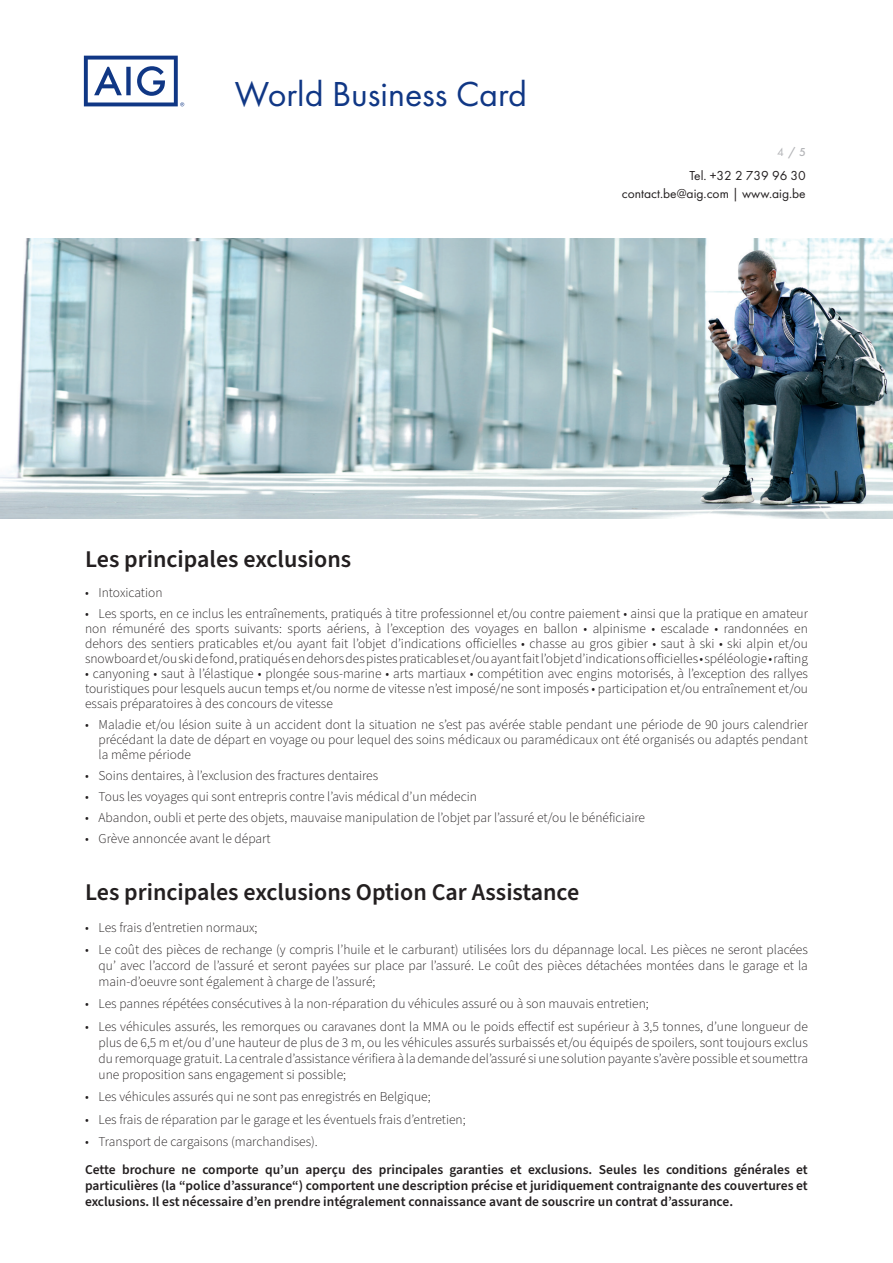
<style>
.page{position:relative;width:893px;height:1263px;background:#fff}
.page>*{position:absolute;margin:0;border:0;box-sizing:border-box;transform-origin:0 0}
.t1{font:36px "Futura PT";color:#103785}
.t2{font:600 24px "Source Sans Pro";color:#231f20}
.t3{font:300 13.5px/15px "Source Sans Pro";color:#231f20;text-align:justify}
.t4{font:600 13.5px/16.2px "Source Sans Pro";color:#231f20;text-align:justify}
.t5{font:13.5px/18px "Futura PT";color:#231f20;text-align:right}
.t6{font:500 12px "Futura PT";color:#b4b5b8}
.s1{font-weight:400}
</style>
<div class="page">
<svg style="left:84px;top:56px;width:100px;height:50px"></svg>
<img style="left:0;top:238px;width:893px;height:281px">
<h1 class="t1" style="left:235px;top:72px;width:294px">World Business Card</h1>
<p class="t6" style="left:777px;top:145px;width:30px"><span class="s1">4</span> / 5</p>
<p class="t5" style="left:622px;top:167px;width:185px">Tel. +32 2 739 96 30 contact.be@aig.com | www.aig.be</p>
<p class="t2" style="left:85px;top:543px;width:268px">Les principales exclusions</p>
<p class="t3" style="left:85px;top:585px;width:79px">• Intoxication</p>
<p class="t3" style="left:85px;top:606px;width:724px">• Les sports, en ce inclus les entraînements, pratiqués à titre professionnel et/ou contre paiement • ainsi que la pratique en amateur non rémunéré des sports suivants: sports aériens, à l’exception des voyages en ballon • alpinisme • escalade • randonnées en dehors des sentiers praticables et/ou ayant fait l’objet d’indications officielles • chasse au gros gibier • saut à ski • ski alpin et/ou snowboard et/ou ski de fond, pratiqués en dehors des pistes praticables et/ou ayant fait l’objet d’indications officielles • spéléologie • rafting</p>
<p class="t3" style="left:85px;top:666px;width:724px">• canyoning • saut à l’élastique • plongée sous-marine • arts martiaux • compétition avec engins motorisés, à l’exception des rallyes touristiques pour lesquels aucun temps et/ou norme de vitesse n’est imposé/ne sont imposés • participation et/ou entraînement et/ou essais préparatoires à des concours de vitesse</p>
<p class="t3" style="left:99px;top:717px;width:711px;text-indent:-14px">• Maladie et/ou lésion suite à un accident dont la situation ne s’est pas avérée stable pendant une période de 90 jours calendrier précédant la date de départ en voyage ou pour lequel des soins médicaux ou paramédicaux ont été organisés ou adaptés pendant la même période</p>
<p class="t3" style="left:85px;top:768px;width:295px">• Soins dentaires, à l’exclusion des fractures dentaires</p>
<p class="t3" style="left:85px;top:789px;width:394px">• Tous les voyages qui sont entrepris contre l’avis médical d’un médecin</p>
<p class="t3" style="left:85px;top:810px;width:561px">• Abandon, oubli et perte des objets, mauvaise manipulation de l’objet par l’assuré et/ou le bénéficiaire</p>
<p class="t3" style="left:85px;top:831px;width:187px">• Grève annoncée avant le départ</p>
<p class="t2" style="left:85px;top:876px;width:496px">Les principales exclusions Option Car Assistance</p>
<p class="t3" style="left:85px;top:920px;width:174px">• Les frais d’entretien normaux;</p>
<p class="t3" style="left:99px;top:942px;width:711px;line-height:16.2px;text-indent:-14px">• Le coût des pièces de rechange (y compris l’huile et le carburant) utilisées lors du dépannage local. Les pièces ne seront placées qu’ avec l’accord de l’assuré et seront payées sur place par l’assuré. Le coût des pièces détachées montées dans le garage et la main-d’oeuvre sont également à charge de l’assuré;</p>
<p class="t3" style="left:85px;top:997px;width:565px">• Les pannes répétées consécutives à la non-réparation du véhicules assuré ou à son mauvais entretien;</p>
<p class="t3" style="left:99px;top:1018px;width:711px;line-height:16.2px;text-indent:-14px">• Les véhicules assurés, les remorques ou caravanes dont la MMA ou le poids effectif est supérieur à 3,5 tonnes, d’une longueur de plus de 6,5 m et/ou d’une hauteur de plus de 3 m, ou les véhicules assurés surbaissés et/ou équipés de spoilers, sont toujours exclus du remorquage gratuit. La centrale d’assistance vérifiera à la demande del’assuré si une solution payante s’avère possible et soumettra une proposition sans engagement si possible;</p>
<p class="t3" style="left:85px;top:1090px;width:347px">• Les véhicules assurés qui ne sont pas enregistrés en Belgique;</p>
<p class="t3" style="left:85px;top:1112px;width:382px">• Les frais de réparation par le garage et les éventuels frais d’entretien;</p>
<p class="t3" style="left:85px;top:1134px;width:234px">• Transport de cargaisons (marchandises).</p>
<p class="t4" style="left:85px;top:1162px;width:724px">Cette brochure ne comporte qu’un aperçu des principales garanties et exclusions. Seules les conditions générales et particulières (la “police d’assurance“) comportent une description précise et juridiquement contraignante des couvertures et exclusions. Il est nécessaire d’en prendre intégralement connaissance avant de souscrire un contrat d’assurance.</p>
</div>
